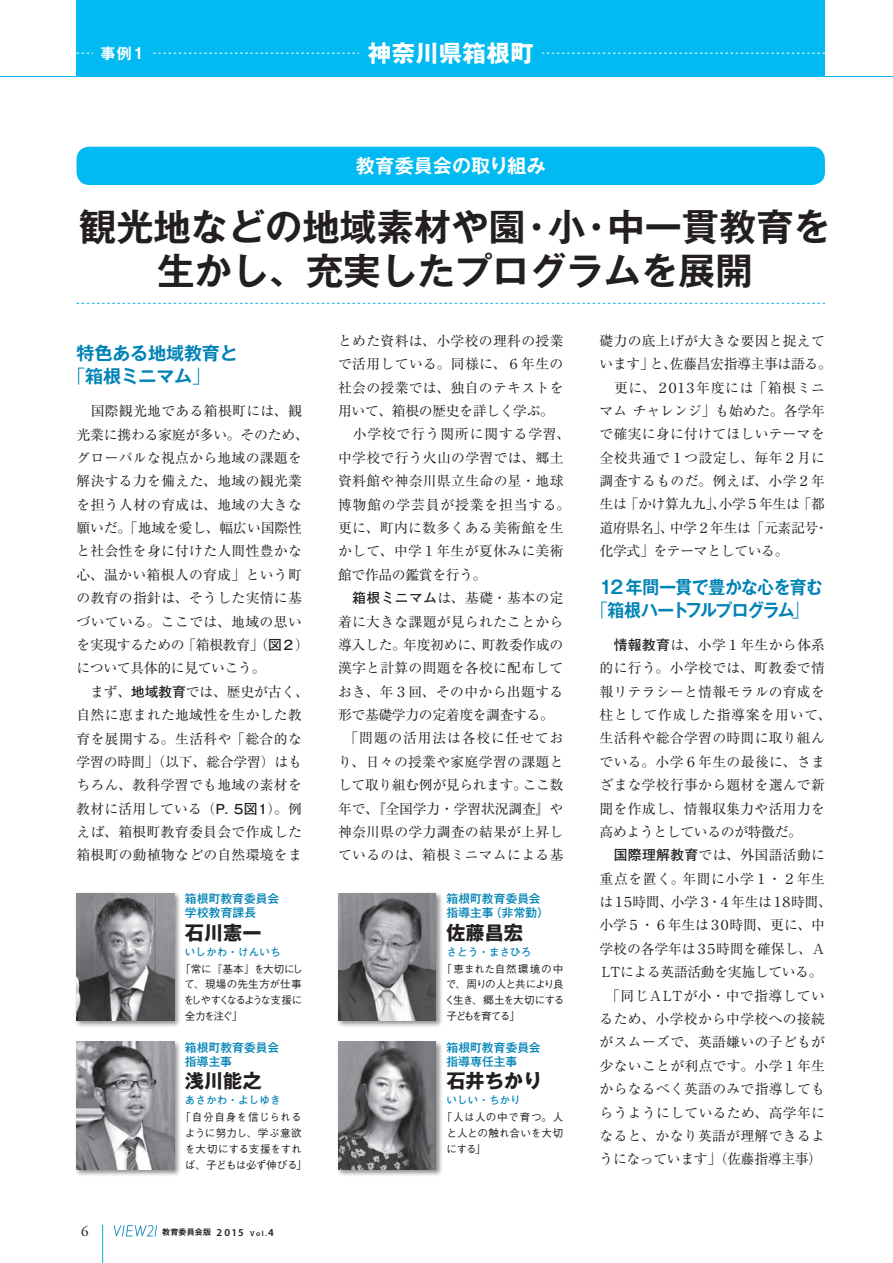
<style>
.page{position:relative;width:893px;height:1263px;background:#fff}
.page>*{position:absolute;margin:0;border:0;box-sizing:border-box;transform-origin:0 0}
.t1{font:700 37.2px/43.5px "Gothic MB101 Pro De";color:#231f20;text-align:center}
.t2{font:700 23.4px "Gothic MB101 Pro";letter-spacing:.015em;color:#fff}
.t3{font:700 19.2px "Gothic MB101 Pro";color:#231f20}
.t4{font:700 19.2px "Gothic MB101 Pro De";letter-spacing:-.005em;color:#fff}
.t5{font:700 18px/23.4px "Gothic MB101 Pro De";letter-spacing:-.04em;color:#0083b6;scale:.93 1}
.t6{font:700 18px/23.4px "Gothic MB101 Pro De";letter-spacing:-.02em;color:#0083b6}
.t7{font:700 14.85px "Gothic MB101 Pro De";color:#fff}
.t8{font:14.85px "Adobe Garamond Pro";color:#231f20}
.t9{font:13.8px/23.4px "Ryumin Pro";letter-spacing:.02em;color:#231f20}
.t10{font:13.8px "Ryumin Pro";letter-spacing:-.025em;color:#231f20}
.t11{font:13.8px "Ryumin Pro";letter-spacing:.06em;color:#231f20}
.t12{font:13.8px "Ryumin Pro";letter-spacing:-.01em;color:#231f20}
.t13{font:13.8px "Ryumin Pro";letter-spacing:-.015em;color:#231f20}
.t14{font:13.8px "Ryumin Pro";letter-spacing:.045em;color:#231f20}
.t15{font:500 11.7px/13.8px "Gothic MB101 Pro";letter-spacing:.01em;color:#0083b6}
.t16{font:500 10.65px/15.9px "Gothic BBB Pro";letter-spacing:-.02em;color:#231f20}
.t17{font:500 10.65px/17px "Gothic BBB Pro";letter-spacing:.035em;color:#231f20}
.t18{font:500 10.65px/17px "Gothic BBB Pro";letter-spacing:.05em;color:#231f20}
.t19{font:500 10.65px/17px "Gothic BBB Pro";letter-spacing:.04em;color:#231f20}
.t20{font:700 7.95px "Gothic MB101 Pro De";letter-spacing:.025em;color:#231f20}
.s1{font-family:"Gothic MB101 Pro";font-weight:300}
.s2{font-family:"Futo Go B101 Pro";font-weight:700}
.s3{font-family:"Futo Go B101 Pro";font-weight:700;color:#0083b6}
.s4{font-family:"Myriad Pro";font-weight:600;font-size:10.65px}
.s5{font-family:"Myriad Pro";font-weight:600;font-size:7.5px}
</style>
<div class="page">
<hr style="left:0;top:76px;width:893px;height:1px;background:#00aeef">
<div style="left:77px;top:147px;width:748px;height:38px;background:#00baf1;border-radius:13px"></div>
<div style="left:77px;top:0;width:748px;height:77px;background:#00baf1"></div>
<svg style="left:77px;top:53px;width:748px;height:1px"></svg>
<svg style="left:114px;top:1225px;width:43px;height:11px"></svg>
<hr style="left:102px;top:1225px;width:1px;height:38px;background:#00aeef">
<div style="left:74px;top:1040px;width:107px;height:136px;background:#231f20;opacity:.5"></div>
<img style="left:77px;top:1042px;width:97px;height:127px">
<div style="left:336px;top:1040px;width:107px;height:136px;background:#231f20;opacity:.5"></div>
<img style="left:338px;top:1042px;width:98px;height:127px">
<div style="left:336px;top:891px;width:107px;height:136px;background:#231f20;opacity:.5"></div>
<img style="left:338px;top:893px;width:98px;height:127px">
<div style="left:74px;top:891px;width:107px;height:136px;background:#231f20;opacity:.5"></div>
<img style="left:77px;top:893px;width:97px;height:127px">
<svg style="left:77px;top:303px;width:748px;height:1px"></svg>
<div style="left:359px;top:38px;width:183px;height:30px;background:#00baf1"></div>
<div style="left:94px;top:38px;width:59px;height:30px;background:#00baf1"></div>
<p class="t7" style="left:101px;top:41px;width:47px">事例１</p>
<p class="t2" style="left:368px;top:34px;width:168px">神奈川県箱根町</p>
<p class="t4" style="left:356px;top:150px;width:192px">教育委員会の取り組み</p>
<p class="t1" style="left:79px;top:201px;width:753px">観光地などの地域素材や園・小・中一貫教育を生かし、充実したプログラムを展開</p>
<p class="t6" style="left:67px;top:339px;width:172px;text-indent:9px">特色ある地域教育と<span class="s1">「</span>箱根ミニマム<span class="s1">」</span></p>
<p class="t9" style="left:77px;top:398px;width:234px">　国際観光地である箱根町には、観光業に携わる家庭が多い。そのため、グローバルな視点から地域の課題を解決する力を備えた、地域の観光業を担う人材の育成は、地域の大きな願いだ。「地域を愛し、幅広い国際性と社会性を身に付けた人間性豊かな心、温かい箱根人の育成」という町の教育の指針は、そうした実情に基づいている。ここでは、地域の思いを実現するための「箱根教育」（<span class="s2">図２</span>）について具体的に見ていこう。<br>　まず、<span class="s2">地域教育</span>では、歴史が古く、自然に恵まれた地域性を生かした教育を展開する。生活科や「総合的な学習の時間」（以下、総合学習）はもちろん、教科学習でも地域の素材を教材に活用している（<span class="s2">Ｐ．５図１</span>）。例えば、箱根町教育委員会で作成した箱根町の動植物などの自然環境をま</p>
<p class="t15" style="left:185px;top:890px;width:96px">箱根町教育委員会学校教育課長</p>
<p class="t3" style="left:185px;top:916px;width:78px">石川憲一</p>
<p class="t16" style="left:180px;top:942px;width:124px;line-height:17px;text-indent:5px"><span class="s3">いしかわ・けんいち<br></span>「常に『基本』を大切にし</p>
<p class="t16" style="left:183px;top:975px;width:120px;text-align:justify">て、現場の先生方が仕事をしやすくなるような支援に全力を注ぐ」</p>
<p class="t15" style="left:185px;top:1039px;width:96px">箱根町教育委員会指導主事</p>
<p class="t3" style="left:185px;top:1065px;width:78px">浅川能之</p>
<p class="t17" style="left:180px;top:1090px;width:123px;text-indent:5px"><span class="s3">あさかわ・よしゆき<br></span>「自分自身を信じられる</p>
<p class="t16" style="left:185px;top:1124px;width:124px">ように努力し、学ぶ意欲を大切にする支援をすれば、子どもは必ず伸びる」</p>
<p class="t8" style="left:81px;top:1222px;width:9px">6</p>
<p class="t20" style="left:162px;top:1226px;width:113px">教育委員会版 <span class="s4">2015</span> <span class="s5">Vol.</span><span class="s4">4</span></p>
<p class="t9" style="left:338px;top:328px;width:227px">とめた資料は、小学校の理科の授業</p>
<p class="t9" style="left:338px;top:351px;width:227px">で活用している。同様に、６年生の</p>
<p class="t9" style="left:338px;top:375px;width:227px">社会の授業では、独自のテキストを</p>
<p class="t10" style="left:338px;top:400px;width:217px">用いて、箱根の歴史を詳しく学ぶ。</p>
<p class="t11" style="left:338px;top:423px;width:234px">　小学校で行う関所に関する学習、</p>
<p class="t9" style="left:338px;top:445px;width:227px">中学校で行う火山の学習では、郷土</p>
<p class="t9" style="left:338px;top:468px;width:227px">資料館や神奈川県立生命の星・地球</p>
<p class="t11" style="left:338px;top:494px;width:234px">博物館の学芸員が授業を担当する。</p>
<p class="t9" style="left:338px;top:515px;width:227px">更に、町内に数多くある美術館を生</p>
<p class="t9" style="left:338px;top:538px;width:227px">かして、中学１年生が夏休みに美術</p>
<p class="t10" style="left:338px;top:564px;width:150px">館で作品の鑑賞を行う。</p>
<p class="t9" style="left:352px;top:585px;width:213px"><span class="s2">箱根ミニマム</span>は、基礎・基本の定</p>
<p class="t9" style="left:338px;top:609px;width:227px">着に大きな課題が見られたことから</p>
<p class="t13" style="left:338px;top:634px;width:227px">導入した。年度初めに、町教委作成の</p>
<p class="t9" style="left:338px;top:655px;width:227px">漢字と計算の問題を各校に配布して</p>
<p class="t9" style="left:338px;top:679px;width:227px">おき、年３回、その中から出題する</p>
<p class="t10" style="left:338px;top:704px;width:217px">形で基礎学力の定着度を調査する。</p>
<p class="t11" style="left:338px;top:727px;width:227px">　「問題の活用法は各校に任せてお</p>
<p class="t9" style="left:338px;top:749px;width:227px">り、日々の授業や家庭学習の課題と</p>
<p class="t10" style="left:338px;top:774px;width:227px">して取り組む例が見られます。ここ数</p>
<p class="t12" style="left:338px;top:797px;width:227px">年で、『全国学力・学習状況調査』や</p>
<p class="t9" style="left:338px;top:819px;width:227px">神奈川県の学力調査の結果が上昇し</p>
<p class="t9" style="left:338px;top:842px;width:227px">ているのは、箱根ミニマムによる基</p>
<p class="t15" style="left:446px;top:890px;width:104px">箱根町教育委員会指導主事（非常勤）</p>
<p class="t3" style="left:446px;top:916px;width:78px">佐藤昌宏</p>
<p class="t18" style="left:442px;top:942px;width:123px;text-indent:5px"><span class="s3">さとう・まさひろ<br></span>「恵まれた自然環境の中</p>
<p class="t16" style="left:444px;top:975px;width:122px;text-align:justify">で、周りの人と共により良く生き、郷土を大切にする子どもを育てる」</p>
<p class="t15" style="left:446px;top:1039px;width:96px">箱根町教育委員会指導専任主事</p>
<p class="t3" style="left:446px;top:1065px;width:97px">石井ちかり</p>
<p class="t19" style="left:442px;top:1090px;width:123px;text-indent:5px"><span class="s3">いしい・ちかり<br></span>「人は人の中で育つ。人</p>
<p class="t16" style="left:446px;top:1124px;width:118px">と人との触れ合いを大切にする」</p>
<p class="t9" style="left:600px;top:328px;width:234px">礎力の底上げが大きな要因と捉えています」と、佐藤昌宏指導主事は語る。　更に、２０１３年度には「箱根ミニマム チャレンジ」も始めた。各学年で確実に身に付けてほしいテーマを全校共通で１つ設定し、毎年２月に調査するものだ。例えば、小学２年生は「かけ算九九」、小学５年生は「都道府県名」、中学２年生は「元素記号・化学式」をテーマとしている。</p>
<p class="t5" style="left:591px;top:573px;width:250px;text-indent:8px">12 年間一貫で豊かな心を育む<span class="s1">「</span>箱根ハートフルプログラム<span class="s1">」</span></p>
<p class="t9" style="left:614px;top:632px;width:213px"><span class="s2">情報教育</span>は、小学１年生から体系</p>
<p class="t9" style="left:600px;top:655px;width:227px">的に行う。小学校では、町教委で情</p>
<p class="t9" style="left:600px;top:679px;width:227px">報リテラシーと情報モラルの育成を</p>
<p class="t11" style="left:600px;top:704px;width:234px">柱として作成した指導案を用いて、</p>
<p class="t9" style="left:600px;top:725px;width:227px">生活科や総合学習の時間に取り組ん</p>
<p class="t9" style="left:600px;top:749px;width:227px">でいる。小学６年生の最後に、さま</p>
<p class="t9" style="left:600px;top:772px;width:227px">ざまな学校行事から題材を選んで新</p>
<p class="t9" style="left:600px;top:796px;width:227px">聞を作成し、情報収集力や活用力を</p>
<p class="t10" style="left:600px;top:821px;width:204px">高めようとしているのが特徴だ。</p>
<p class="t9" style="left:614px;top:842px;width:213px"><span class="s2">国際理解教育</span>では、外国語活動に</p>
<p class="t14" style="left:600px;top:868px;width:227px">重点を置く。年間に小学１・２年生</p>
<p class="t10" style="left:600px;top:891px;width:234px">は１５時間、小学３・４年生は１８時間、</p>
<p class="t12" style="left:600px;top:914px;width:227px">小学５・６年生は３０時間、更に、中</p>
<p class="t12" style="left:600px;top:938px;width:227px">学校の各学年は３５時間を確保し、Ａ</p>
<p class="t10" style="left:599px;top:961px;width:225px">ＬＴによる英語活動を実施している。</p>
<p class="t9" style="left:600px;top:983px;width:227px">　「同じＡＬＴが小・中で指導してい</p>
<p class="t9" style="left:600px;top:1006px;width:227px">るため、小学校から中学校への接続</p>
<p class="t9" style="left:600px;top:1029px;width:227px">がスムーズで、英語嫌いの子どもが</p>
<p class="t9" style="left:600px;top:1053px;width:227px">少ないことが利点です。小学１年生</p>
<p class="t9" style="left:600px;top:1076px;width:227px">からなるべく英語のみで指導しても</p>
<p class="t9" style="left:600px;top:1100px;width:227px">らうようにしているため、高学年に</p>
<p class="t9" style="left:600px;top:1123px;width:227px">なると、かなり英語が理解できるよ</p>
<p class="t10" style="left:600px;top:1148px;width:224px">うになっています」（佐藤指導主事）</p>
</div>
